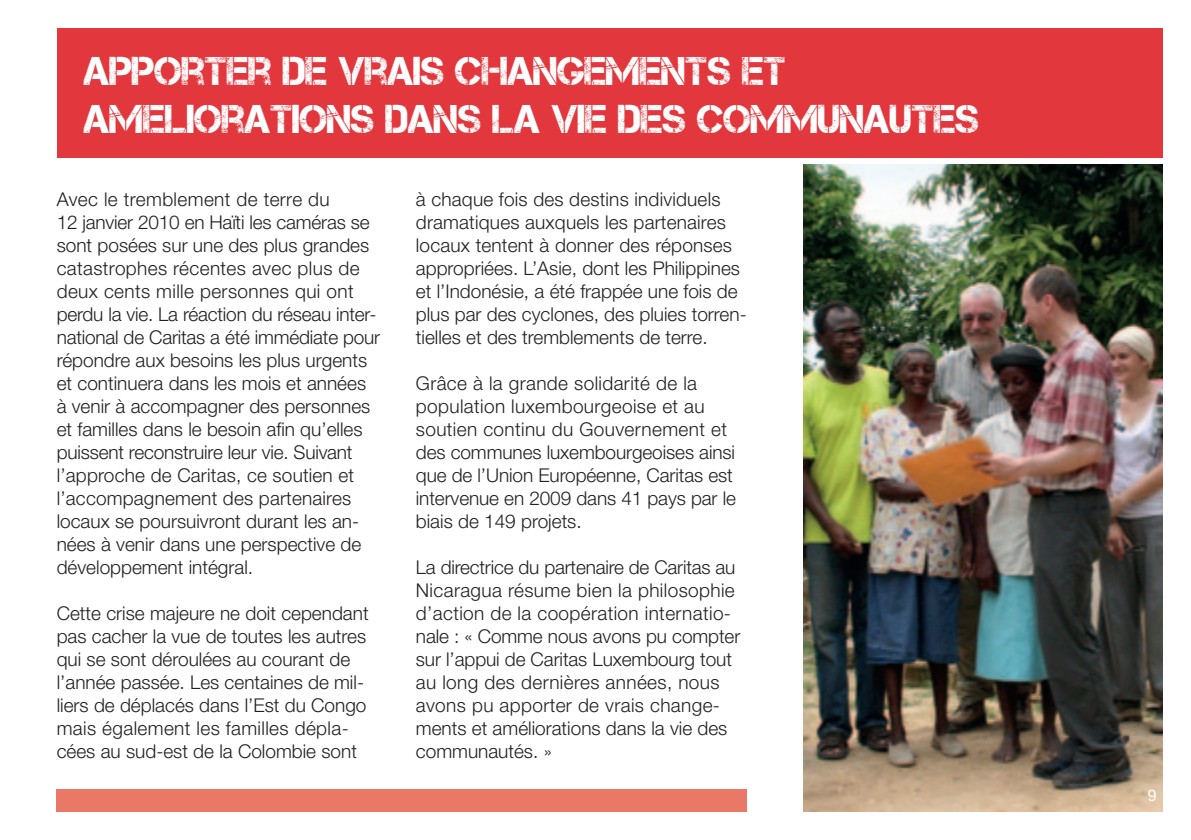
<style>
.page{position:relative;width:1191px;height:840px;background:#fff}
.page>*{position:absolute;margin:0;border:0;box-sizing:border-box;transform-origin:0 0}
.TITLE_MAIN_WORLD{font:40px/48px "Captureit";letter-spacing:-.01em;color:#fff}
.TXT_9_5pt_LIGHT{font:300 19px/23px "Helvetica Neue LT Std";color:#231f20}
.TITLE_HIGHLIGHT{font:16px "Helvetica Neue LT Std";color:#fff}
</style>
<div class="page">
<img style="left:803px;top:165px;width:359px;height:646px">
<div style="left:57px;top:789px;width:689px;height:22px;background:#ea7867"></div>
<div style="left:57px;top:28px;width:1105px;height:130px;background:#e1373d"></div>
<p class="TITLE_MAIN_WORLD" style="left:84px;top:47px;width:896px">APPORTER DE VRAIS CHANGEMENTS ET<br>AMELIORATIONS DANS LA VIE DES COMMUNAUTES</p>
<p class="TXT_9_5pt_LIGHT" style="left:57px;top:187px;width:325px">Avec le tremblement de terre du<br>12 janvier 2010 en Haïti les caméras se sont posées sur une des plus grandes catastrophes récentes avec plus de deux cents mille personnes qui ont perdu la vie. La réaction du réseau inter&shy;national de Caritas a été immédiate pour répondre aux besoins les plus urgents et continuera dans les mois et années à venir à accompagner des personnes et familles dans le besoin afin qu’elles puissent reconstruire leur vie. Suivant l’approche de Caritas, ce soutien et l’accompagnement des partenaires locaux se poursuivront durant les an&shy;nées à venir dans une perspective de développement intégral.</p>
<p class="TXT_9_5pt_LIGHT" style="left:57px;top:601px;width:313px">Cette crise majeure ne doit cependant pas cacher la vue de toutes les autres qui se sont déroulées au courant de l’année passée. Les centaines de mil&shy;liers de déplacés dans l’Est du Congo mais également les familles dépla&shy;cées au sud-est de la Colombie sont</p>
<p class="TXT_9_5pt_LIGHT" style="left:416px;top:187px;width:332px">à chaque fois des destins individuels dramatiques auxquels les partenaires locaux tentent à donner des réponses appropriées. L’Asie, dont les Philippines et l’Indonésie, a été frappée une fois de plus par des cyclones, des pluies torren&shy;tielles et des tremblements de terre.</p>
<p class="TXT_9_5pt_LIGHT" style="left:416px;top:371px;width:321px">Grâce à la grande solidarité de la population luxembourgeoise et au soutien continu du Gouvernement et des communes luxembourgeoises ainsi que de l’Union Européenne, Caritas est intervenue en 2009 dans 41 pays par le biais de 149 projets.</p>
<p class="TXT_9_5pt_LIGHT" style="left:416px;top:555px;width:326px">La directrice du partenaire de Caritas au Nicaragua résume bien la philosophie d’action de la coopération internatio&shy;nale : « Comme nous avons pu compter sur l’appui de Caritas Luxembourg tout au long des dernières années, nous avons pu apporter de vrais change&shy;ments et améliorations dans la vie des communautés. »</p>
<p class="TITLE_HIGHLIGHT" style="left:1147px;top:785px;width:10px">9</p>
</div>
